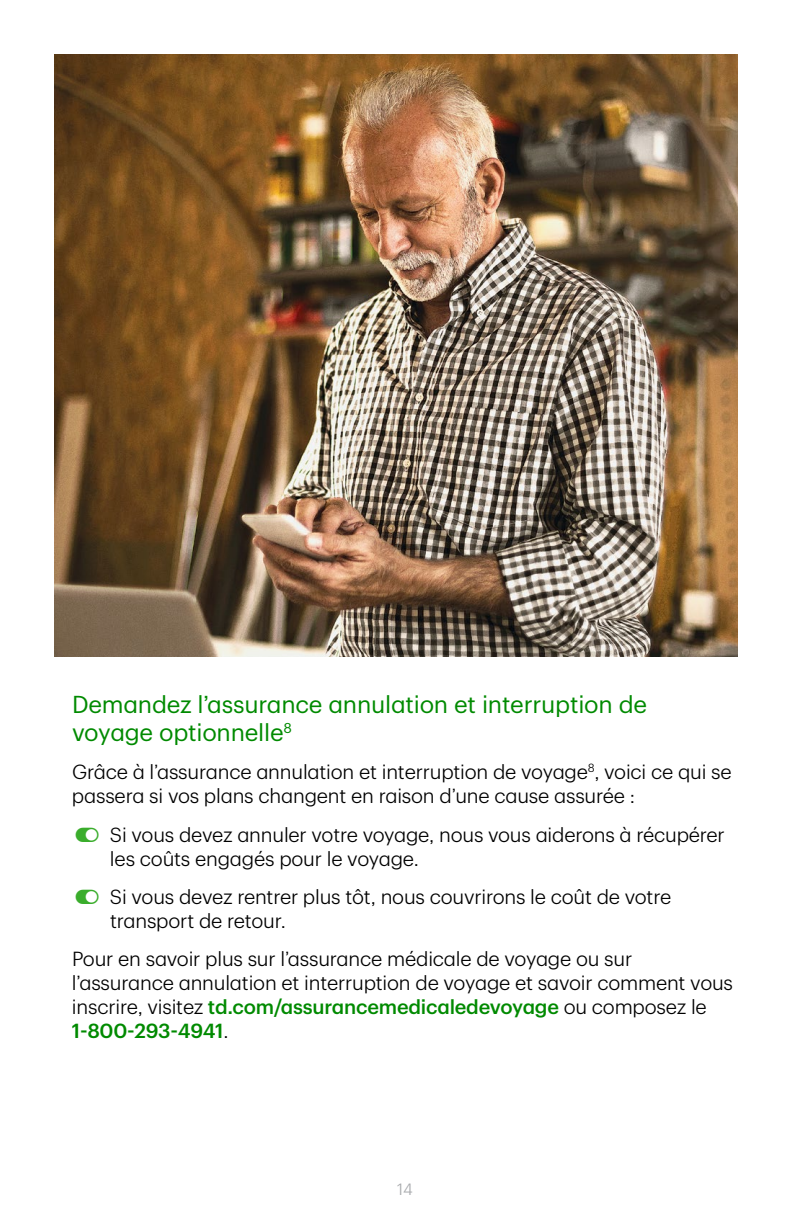
<style>
.page{position:relative;width:792px;height:1224px;background:#fff}
.page>*{position:absolute;margin:0;border:0;box-sizing:border-box;transform-origin:0 0}
.t1{font:24px/28px "TD Graphik";letter-spacing:-.01em;color:#008a00}
.t2{font:300 20px/24px "TD Graphik";letter-spacing:-.01em;color:#000}
.t3{font:300 16px "TD Graphik";color:#a7a9ac}
.s1{font-weight:500;color:#008a00}
</style>
<div class="page">
<img style="left:54px;top:54px;width:684px;height:603px">
<p class="t1" style="left:72px;top:688px;width:577px">Demandez l’assurance annulation et interruption de voyage optionnelle<sup>8</sup></p>
<p class="t2" style="left:72px;top:758px;width:661px">Grâce à l’assurance annulation et interruption de voyage<sup>8</sup>, voici ce qui se passera si vos plans changent en raison d’une cause assurée :</p>
<p class="t2" style="left:110px;top:821px;width:616px">Si vous devez annuler votre voyage, nous vous aiderons à récupérer les coûts engagés pour le voyage.</p>
<p class="t2" style="left:110px;top:883px;width:563px">Si vous devez rentrer plus tôt, nous couvrirons le coût de votre transport de retour.</p>
<p class="t2" style="left:72px;top:945px;width:663px">Pour en savoir plus sur l’assurance médicale de voyage ou sur l’assurance annulation et interruption de voyage et savoir comment vous inscrire, visitez <span class="s1">td.com/assurancemedicaledevoyage</span> ou composez le <span class="s1">1-800-293-4941</span>.</p>
<p class="t3" style="left:397px;top:1177px;width:17px">14</p>
</div>
